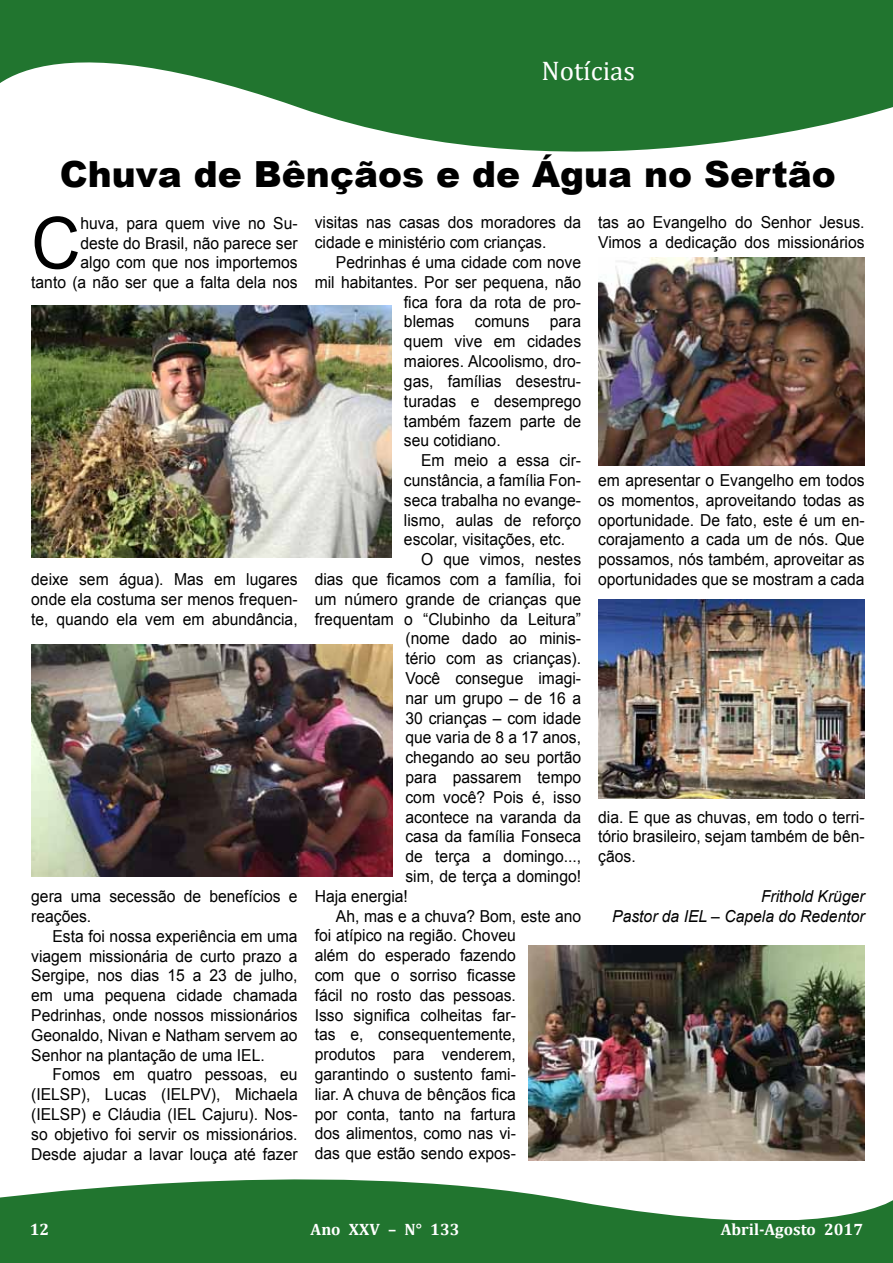
<style>
.page{position:relative;width:893px;height:1263px;background:#fff}
.page>*{position:absolute;margin:0;border:0;box-sizing:border-box;transform-origin:0 0}
.t1{font:71.85px "Arial";color:#000;scale:.95 1}
.t2{font:900 36px "Arial";color:#000}
.t3{font:27px "Cambria";color:#fff}
.t4{font:16.5px/19.8px "Arial";color:#000;text-align:justify;scale:.95 1}
.t5{font:italic 16.5px/19.8px "Arial";color:#000;text-align:right;scale:.95 1}
.t6{font:700 16.5px "Cambria";color:#fff}
</style>
<div class="page">
<svg style="left:0;top:0;width:893px;height:152px;fill:#21752f"></svg>
<div style="left:313px;top:30px;width:550px;height:78px;background:#21752f"></div>
<svg style="left:0;top:1153px;width:893px;height:110px;fill:#21752f"></svg>
<div style="left:30px;top:1220px;width:833px;height:14px;background:#21752f"></div>
<img style="left:31px;top:644px;width:362px;height:232px">
<img style="left:31px;top:305px;width:360px;height:252px">
<img style="left:529px;top:946px;width:336px;height:215px">
<img style="left:598px;top:258px;width:267px;height:207px">
<img style="left:599px;top:599px;width:266px;height:200px">
<h3 class="t3" style="left:541px;top:54px;width:95px">Notícias</h3>
<h2 class="t2" style="left:60px;top:148px;width:778px">Chuva de Bênçãos e de Água no Sertão</h2>
<h1 class="t1" style="left:31px;top:196px;width:53px">C</h1>
<p class="t4" style="left:598px;top:213px;width:282px">tas ao Evangelho do Senhor Jesus.<br>Vimos a dedicação dos missionários</p>
<p class="t4" style="left:315px;top:213px;width:282px">visitas nas casas dos moradores da cidade e ministério com crianças.</p>
<p class="t4" style="left:336px;top:253px;width:260px">Pedrinhas é uma cidade com nove</p>
<p class="t4" style="left:315px;top:272px;width:282px">mil habitantes. Por ser pequena, não</p>
<p class="t4" style="left:404px;top:292px;width:188px">fica fora da rota de pro-</p>
<p class="t4" style="left:404px;top:312px;width:188px">blemas comuns para</p>
<p class="t4" style="left:404px;top:332px;width:188px">quem vive em cidades</p>
<p class="t4" style="left:404px;top:352px;width:188px">maiores. Alcoolismo, dro-</p>
<p class="t4" style="left:404px;top:371px;width:188px">gas, famílias desestru-</p>
<p class="t4" style="left:404px;top:391px;width:188px">turadas e desemprego</p>
<p class="t4" style="left:404px;top:411px;width:188px">também fazem parte de</p>
<p class="t4" style="left:404px;top:431px;width:103px">seu cotidiano.</p>
<p class="t4" style="left:421px;top:451px;width:170px">Em meio a essa cir-</p>
<p class="t4" style="left:404px;top:470px;width:188px">cunstância, a família Fon-</p>
<p class="t4" style="left:404px;top:490px;width:188px">seca trabalha no evange-</p>
<p class="t4" style="left:404px;top:510px;width:188px">lismo, aulas de reforço</p>
<p class="t4" style="left:404px;top:530px;width:171px">escolar, visitações, etc.</p>
<p class="t4" style="left:421px;top:550px;width:170px">O que vimos, nestes</p>
<p class="t4" style="left:315px;top:569px;width:282px">dias que ficamos com a família, foi</p>
<p class="t4" style="left:315px;top:589px;width:282px">um número grande de crianças que</p>
<p class="t4" style="left:315px;top:609px;width:282px">frequentam o “Clubinho da Leitura”</p>
<p class="t4" style="left:405px;top:629px;width:186px">(nome dado ao minis-</p>
<p class="t4" style="left:405px;top:649px;width:186px">tério com as crianças).</p>
<p class="t4" style="left:405px;top:668px;width:186px">Você consegue imagi-</p>
<p class="t4" style="left:405px;top:688px;width:186px">nar um grupo – de 16 a</p>
<p class="t4" style="left:405px;top:708px;width:186px">30 crianças – com idade</p>
<p class="t4" style="left:405px;top:728px;width:186px">que varia de 8 a 17 anos,</p>
<p class="t4" style="left:405px;top:748px;width:186px">chegando ao seu portão</p>
<p class="t4" style="left:405px;top:767px;width:186px">para passarem tempo</p>
<p class="t4" style="left:405px;top:787px;width:186px">com você? Pois é, isso</p>
<p class="t4" style="left:405px;top:807px;width:186px">acontece na varanda da</p>
<p class="t4" style="left:405px;top:827px;width:186px">casa da família Fonseca</p>
<p class="t4" style="left:405px;top:847px;width:186px">de terça a domingo...,</p>
<p class="t4" style="left:405px;top:866px;width:186px">sim, de terça a domingo!</p>
<p class="t4" style="left:315px;top:886px;width:100px">Haja energia!</p>
<p class="t4" style="left:336px;top:906px;width:260px">Ah, mas e a chuva? Bom, este ano</p>
<p class="t4" style="left:315px;top:926px;width:213px">foi atípico na região. Choveu</p>
<p class="t4" style="left:315px;top:946px;width:213px">além do esperado fazendo</p>
<p class="t4" style="left:315px;top:965px;width:213px">com que o sorriso ficasse</p>
<p class="t4" style="left:315px;top:985px;width:213px">fácil no rosto das pessoas.</p>
<p class="t4" style="left:315px;top:1005px;width:213px">Isso significa colheitas far-</p>
<p class="t4" style="left:315px;top:1025px;width:213px">tas e, consequentemente,</p>
<p class="t4" style="left:315px;top:1045px;width:213px">produtos para venderem,</p>
<p class="t4" style="left:315px;top:1064px;width:213px">garantindo o sustento fami-</p>
<p class="t4" style="left:315px;top:1084px;width:213px">liar. A chuva de bênçãos fica</p>
<p class="t4" style="left:315px;top:1104px;width:213px">por conta, tanto na fartura</p>
<p class="t4" style="left:315px;top:1124px;width:213px">dos alimentos, como nas vi-</p>
<p class="t4" style="left:315px;top:1144px;width:213px">das que estão sendo expos-</p>
<p class="t4" style="left:31px;top:213px;width:282px;text-align:right">huva, para quem vive no Su-<br>deste do Brasil, não parece ser<br>algo com que nos importemos<br>tanto (a não ser que a falta dela nos</p>
<p class="t4" style="left:598px;top:470px;width:282px">em apresentar o Evangelho em todos os momentos, aproveitando todas as oportunidade. De fato, este é um en&shy;corajamento a cada um de nós. Que possamos, nós também, aproveitar as oportunidades que se mostram a cada</p>
<p class="t4" style="left:31px;top:570px;width:282px">deixe sem água). Mas em lugares onde ela costuma ser menos frequen&shy;te, quando ela vem em abundância,</p>
<p class="t4" style="left:598px;top:807px;width:282px">dia. E que as chuvas, em todo o terri&shy;tório brasileiro, sejam também de bên&shy;çãos.</p>
<p class="t5" style="left:612px;top:886px;width:267px">Frithold Krüger<br>Pastor da IEL – Capela do Redentor</p>
<p class="t4" style="left:31px;top:887px;width:282px">gera uma secessão de benefícios e reações.</p>
<p class="t4" style="left:31px;top:926px;width:282px;text-indent:21px">Esta foi nossa experiência em uma viagem missionária de curto prazo a Sergipe, nos dias 15 a 23 de julho, em uma pequena cidade chamada Pedrinhas, onde nossos missionários Geonaldo, Nivan e Natham servem ao Senhor na plantação de uma IEL.</p>
<p class="t4" style="left:31px;top:1065px;width:282px;text-indent:21px">Fomos em quatro pessoas, eu (IELSP), Lucas (IELPV), Michaela (IELSP) e Cláudia (IEL Cajuru). Nos&shy;so objetivo foi servir os missionários.<br>Desde ajudar a lavar louça até fazer</p>
<p class="t6" style="left:30px;top:1217px;width:21px">12</p>
<p class="t6" style="left:311px;top:1217px;width:150px">Ano XXV – N° 133</p>
<p class="t6" style="left:721px;top:1217px;width:144px">Abril-Agosto 2017</p>
</div>
